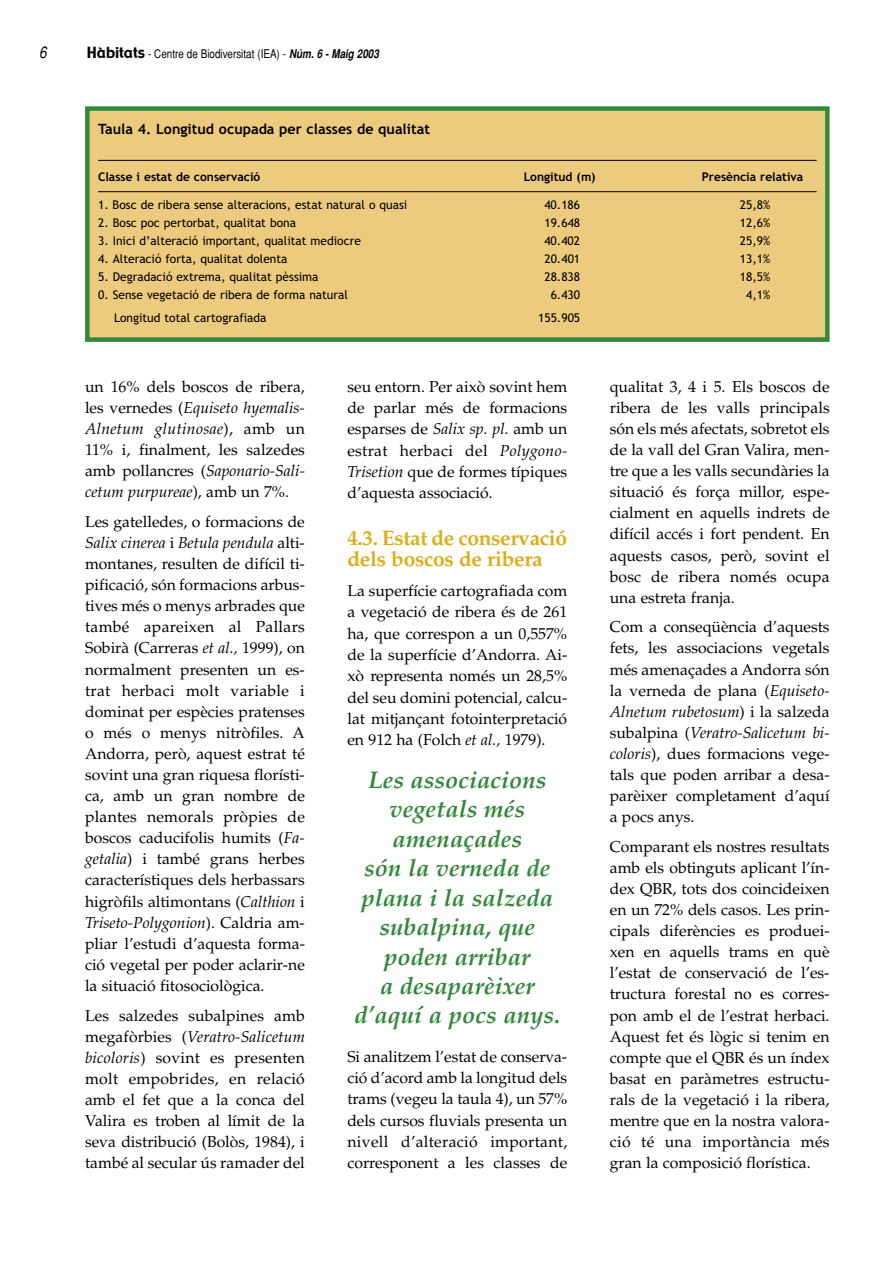
<style>
.page{position:relative;width:893px;height:1262px;background:#fff}
.page>*{position:absolute;margin:0;border:0;box-sizing:border-box;transform-origin:0 0}
.t1{font:italic 700 24px/29.4px "Palatino";color:#32873a;text-align:center}
.t2{font:700 21px/21.3px "Palatino";letter-spacing:-.015em;color:#dcad19}
.t3{font:italic condensed 16.5px "Helvetica";color:#000}
.t4{font:15.75px/21.1px "Palatino";color:#000;text-align:justify}
.t5{font:700 14.25px "Trebuchet MS";color:#000}
.t6{font:12px "Trebuchet MS";color:#000}
.t7{font:700 12px "Trebuchet MS";color:#000}
.t8{font:condensed 12px "Helvetica";color:#000}
.s1{font-family:"Gadget";font-stretch:normal;font-size:15px}
.s2{font-weight:700;font-style:italic}
.s3{font-style:italic}
</style>
<div class="page">
<div style="left:90px;top:111px;width:735px;height:226px;background:#edcb7e"></div>
<hr style="left:98px;top:160px;width:718px;height:1px;background:#000">
<hr style="left:98px;top:191px;width:718px;height:1px;background:#000">
<div style="left:85px;top:106px;width:744px;height:236px;border:4px solid #32873a"></div>
<p class="t3" style="left:39px;top:46px;width:9px">6</p>
<p class="t8" style="left:87px;top:50px;width:293px"><span class="s1">Hàbitats</span> - Centre de Biodiversitat (IEA) - <span class="s2">Núm. 6 - Maig 2003</span></p>
<p class="t5" style="left:98px;top:123px;width:333px">Taula 4. Longitud ocupada per classes de qualitat</p>
<p class="t7" style="left:98px;top:172px;width:164px">Classe i estat de conservació</p>
<p class="t7" style="left:523px;top:172px;width:74px">Longitud (m)</p>
<p class="t7" style="left:702px;top:172px;width:103px">Presència relativa</p>
<p class="t6" style="left:98px;top:200px;width:311px">1. Bosc de ribera sense alteracions, estat natural o quasi</p>
<p class="t6" style="left:544px;top:200px;width:37px">40.186</p>
<p class="t6" style="left:739px;top:200px;width:32px">25,8%</p>
<p class="t6" style="left:98px;top:218px;width:199px">2. Bosc poc pertorbat, qualitat bona</p>
<p class="t6" style="left:544px;top:218px;width:37px">19.648</p>
<p class="t6" style="left:740px;top:218px;width:32px">12,6%</p>
<p class="t6" style="left:98px;top:236px;width:264px">3. Inici d’alteració important, qualitat mediocre</p>
<p class="t6" style="left:544px;top:236px;width:37px">40.402</p>
<p class="t6" style="left:739px;top:236px;width:32px">25,9%</p>
<p class="t6" style="left:98px;top:254px;width:191px">4. Alteració forta, qualitat dolenta</p>
<p class="t6" style="left:544px;top:254px;width:37px">20.401</p>
<p class="t6" style="left:740px;top:254px;width:32px">13,1%</p>
<p class="t6" style="left:98px;top:272px;width:222px">5. Degradació extrema, qualitat pèssima</p>
<p class="t6" style="left:544px;top:272px;width:37px">28.838</p>
<p class="t6" style="left:740px;top:272px;width:32px">18,5%</p>
<p class="t6" style="left:98px;top:290px;width:251px">0. Sense vegetació de ribera de forma natural</p>
<p class="t6" style="left:550px;top:290px;width:31px">6.430</p>
<p class="t6" style="left:746px;top:290px;width:26px">4,1%</p>
<p class="t6" style="left:114px;top:313px;width:154px">Longitud total cartografiada</p>
<p class="t6" style="left:538px;top:313px;width:44px">155.905</p>
<p class="t4" style="left:85px;top:378px;width:221px">un 16% dels boscos de ribera, les vernedes (<span class="s3">Equiseto hyemalis-Alnetum glutinosae</span>), amb un 11% i, finalment, les salzedes amb pollancres (<span class="s3">Saponario-Sali&shy;cetum purpureae</span>), amb un 7%.</p>
<p class="t4" style="left:85px;top:513px;width:221px">Les gatelledes, o formacions de <span class="s3">Salix cinerea</span> i <span class="s3">Betula pendula</span> alti&shy;montanes, resulten de difícil ti&shy;pificació, són formacions arbus&shy;tives més o menys arbrades que també apareixen al Pallars Sobirà (Carreras <span class="s3">et al.,</span> 1999), on normalment presenten un es&shy;trat herbaci molt variable i dominat per espècies pratenses o més o menys nitròfiles. A Andorra, però, aquest estrat té sovint una gran riquesa florísti&shy;ca, amb un gran nombre de plantes nemorals pròpies de boscos caducifolis humits (<span class="s3">Fa&shy;getalia</span>) i també grans herbes característiques dels herbassars higròfils altimontans (<span class="s3">Calthion</span> i <span class="s3">Triseto-Polygonion</span>). Caldria am&shy;pliar l’estudi d’aquesta forma&shy;ció vegetal per poder aclarir-ne la situació fitosociològica.</p>
<p class="t4" style="left:85px;top:1006px;width:221px">Les salzedes subalpines amb megafòrbies (<span class="s3">Veratro-Salicetum bicoloris</span>) sovint es presenten molt empobrides, en relació amb el fet que a la conca del Valira es troben al límit de la seva distribució (Bolòs, 1984), i també al secular ús ramader del</p>
<p class="t4" style="left:347px;top:377px;width:221px">seu entorn. Per això sovint hem de parlar més de formacions esparses de <span class="s3">Salix sp. pl.</span> amb un estrat herbaci del <span class="s3">Polygono-Trisetion</span> que de formes típiques d’aquesta associació.</p>
<h2 class="t2" style="left:347px;top:529px;width:221px">4.3. Estat de conservació dels boscos de ribera</h2>
<p class="t4" style="left:347px;top:582px;width:221px">La superfície cartografiada com a vegetació de ribera és de 261 ha, que correspon a un 0,557% de la superfície d’Andorra. Ai&shy;xò representa només un 28,5% del seu domini potencial, calcu&shy;lat mitjançant fotointerpretació en 912 ha (Folch <span class="s3">et al.,</span> 1979).</p>
<h1 class="t1" style="left:354px;top:767px;width:207px">Les associacions vegetals més amenaçades<br>són la verneda de plana i la salzeda subalpina, que poden arribar<br>a desaparèixer d’aquí a pocs anys.</h1>
<p class="t4" style="left:347px;top:1047px;width:221px">Si analitzem l’estat de conserva&shy;ció d’acord amb la longitud dels trams (vegeu la taula 4), un 57% dels cursos fluvials presenta un nivell d’alteració important, corresponent a les classes de</p>
<p class="t4" style="left:609px;top:378px;width:221px">qualitat 3, 4 i 5. Els boscos de ribera de les valls principals són els més afectats, sobretot els de la vall del Gran Valira, men&shy;tre que a les valls secundàries la situació és força millor, espe&shy;cialment en aquells indrets de difícil accés i fort pendent. En aquests casos, però, sovint el bosc de ribera només ocupa una estreta franja.</p>
<p class="t4" style="left:609px;top:618px;width:221px">Com a conseqüència d’aquests fets, les associacions vegetals més amenaçades a Andorra són la verneda de plana (<span class="s3">Equiseto-Alnetum rubetosum</span>) i la salzeda subalpina (<span class="s3">Veratro-Salicetum bi&shy;coloris</span>), dues formacions vege&shy;tals que poden arribar a desa&shy;parèixer completament d’aquí a pocs anys.</p>
<p class="t4" style="left:609px;top:837px;width:221px">Comparant els nostres resultats amb els obtinguts aplicant l’ín&shy;dex QBR, tots dos coincideixen en un 72% dels casos. Les prin&shy;cipals diferències es produei&shy;xen en aquells trams en què l’estat de conservació de l’es&shy;tructura forestal no es corres&shy;pon amb el de l’estrat herbaci.<br>Aquest fet és lògic si tenim en compte que el QBR és un índex basat en paràmetres estructu&shy;rals de la vegetació i la ribera, mentre que en la nostra valora&shy;ció té una importància més gran la composició florística.</p>
</div>
